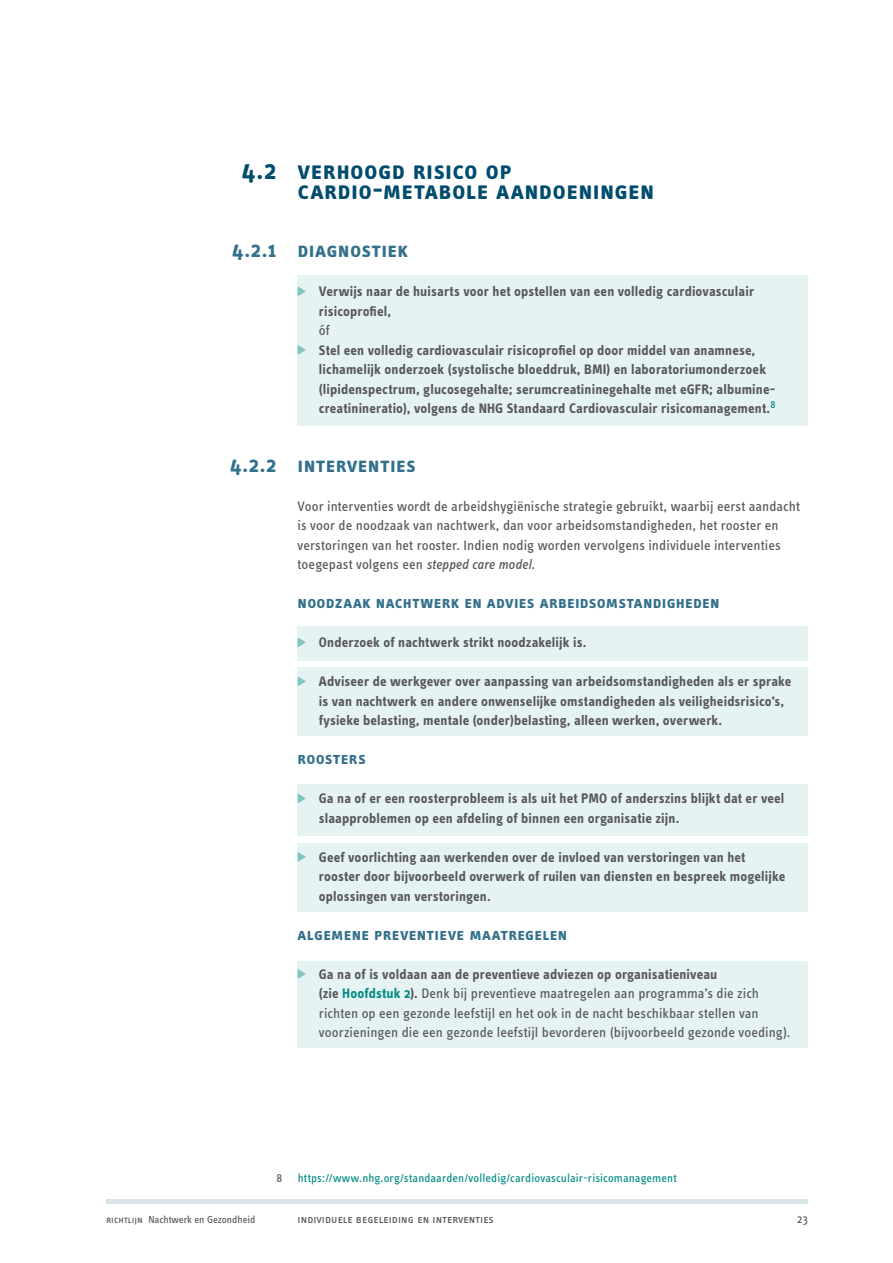
<style>
.page{position:relative;width:893px;height:1263px;background:#fff}
.page>*{position:absolute;margin:0;border:0;box-sizing:border-box;transform-origin:0 0}
.t1{font:27px/19.5px "Info Text Bold Caps";letter-spacing:.01em;color:#004c6e}
.t2{font:22.5px "Info Text Bold Caps";letter-spacing:.01em;color:#33708b}
.t3{font:18px "Info Text Bold Caps";letter-spacing:.015em;color:#33708b}
.t4{font:700 14.25px/19.5px "Info Text";letter-spacing:.01em;color:#58585a}
.t5{font:14.25px/19.5px "Info Text";letter-spacing:.005em;color:#58585a}
.t6{font:12px "Info Text";letter-spacing:.01em;color:#008c84}
.t7{font:12px "Info Text Book Caps";letter-spacing:.01em;color:#58585a}
.t8{font:12px "Info Text";color:#58585a}
.t9{font:10.5px "Info Text";color:#58585a}
.s1{font-style:italic}
.s2{font-weight:700}
.s3{font-weight:700;color:#008c84}
.s4{font-family:"Info Text Book Caps"}
</style>
<div class="page">
<hr style="left:106px;top:1199px;width:702px;height:4px;background:#d9e4e9">
<div style="left:298px;top:275px;width:510px;height:151px;background:#e6f3f3"></div>
<div style="left:298px;top:961px;width:510px;height:86px;background:#e6f3f3"></div>
<div style="left:298px;top:784px;width:510px;height:52px;background:#e6f3f3"></div>
<div style="left:298px;top:843px;width:510px;height:68px;background:#e6f3f3"></div>
<div style="left:298px;top:668px;width:510px;height:68px;background:#e6f3f3"></div>
<div style="left:298px;top:626px;width:510px;height:34px;background:#e6f3f3"></div>
<svg style="left:298px;top:286px;width:8px;height:10px"></svg>
<svg style="left:298px;top:345px;width:8px;height:10px"></svg>
<svg style="left:298px;top:637px;width:8px;height:10px"></svg>
<svg style="left:298px;top:676px;width:8px;height:10px"></svg>
<svg style="left:298px;top:793px;width:8px;height:10px"></svg>
<svg style="left:298px;top:852px;width:8px;height:10px"></svg>
<svg style="left:298px;top:969px;width:8px;height:10px"></svg>
<h1 class="t1" style="left:242px;top:160px;width:36px">4.2</h1>
<h1 class="t1" style="left:298px;top:160px;width:358px">verhoogd risico op cardio-metabole aandoeningen</h1>
<h2 class="t2" style="left:232px;top:237px;width:46px">4.2.1</h2>
<h2 class="t2" style="left:298px;top:237px;width:112px">diagnostiek</h2>
<p class="t4" style="left:319px;top:282px;width:437px">Verwijs naar de huisarts voor het opstellen van een volledig cardiovasculair risicoprofiel,</p>
<p class="t5" style="left:319px;top:321px;width:12px">óf</p>
<p class="t4" style="left:319px;top:340px;width:458px">Stel een volledig cardiovasculair risicoprofiel op door middel van anamnese, lichamelijk onderzoek (systolische bloeddruk, BMI) en laboratoriumonderzoek (lipidenspectrum, glucosegehalte; serumcreatininegehalte met eGFR; albumine&shy;creatinineratio), volgens de NHG Standaard Cardiovasculair risicomanagement.<sup>8</sup></p>
<h2 class="t2" style="left:230px;top:451px;width:48px">4.2.2</h2>
<h2 class="t2" style="left:298px;top:451px;width:120px">interventies</h2>
<p class="t5" style="left:298px;top:496px;width:504px">Voor interventies wordt de arbeidshygiënische strategie gebruikt, waarbij eerst aandacht is voor de noodzaak van nachtwerk, dan voor arbeidsomstandigheden, het rooster en verstoringen van het rooster. Indien nodig worden vervolgens individuele interventies toegepast volgens een <span class="s1">stepped care model</span>.</p>
<p class="t3" style="left:298px;top:592px;width:424px">noodzaak nachtwerk en advies arbeidsomstandigheden</p>
<p class="t4" style="left:319px;top:633px;width:269px">Onderzoek of nachtwerk strikt noodzakelijk is.</p>
<p class="t4" style="left:319px;top:672px;width:474px">Adviseer de werkgever over aanpassing van arbeidsomstandigheden als er sprake is van nachtwerk en andere onwenselijke omstandigheden als veiligheidsrisico’s, fysieke belasting, mentale (onder)belasting, alleen werken, overwerk.</p>
<p class="t3" style="left:298px;top:748px;width:70px">roosters</p>
<p class="t4" style="left:319px;top:789px;width:467px">Ga na of er een roosterprobleem is als uit het PMO of anderszins blijkt dat er veel slaapproblemen op een afdeling of binnen een organisatie zijn.</p>
<p class="t4" style="left:319px;top:847px;width:468px">Geef voorlichting aan werkenden over de invloed van verstoringen van het rooster door bijvoorbeeld overwerk of ruilen van diensten en bespreek mogelijke oplossingen van verstoringen.</p>
<p class="t3" style="left:298px;top:923px;width:271px">algemene preventieve maatregelen</p>
<p class="t5" style="left:319px;top:964px;width:473px"><span class="s2">Ga na of is voldaan aan de preventieve adviezen op organisatieniveau<br>(zie</span> <span class="s3">Hoofdstuk 2</span><span class="s2">).</span> Denk bij preventieve maatregelen aan programma’s die zich richten op een gezonde leefstijl en het ook in de nacht beschikbaar stellen van voorzieningen die een gezonde leefstijl bevorderen (bijvoorbeeld gezonde voeding).</p>
<p class="t8" style="left:276px;top:1171px;width:7px">8</p>
<p class="t6" style="left:298px;top:1171px;width:380px">https://www.nhg.org/standaarden/volledig/cardiovasculair-risicomanagement</p>
<p class="t9" style="left:106px;top:1213px;width:151px"><span class="s4">richtlijn</span> Nachtwerk en Gezondheid</p>
<p class="t7" style="left:298px;top:1212px;width:198px">individuele begeleiding en interventies</p>
<p class="t8" style="left:797px;top:1212px;width:12px">23</p>
</div>
